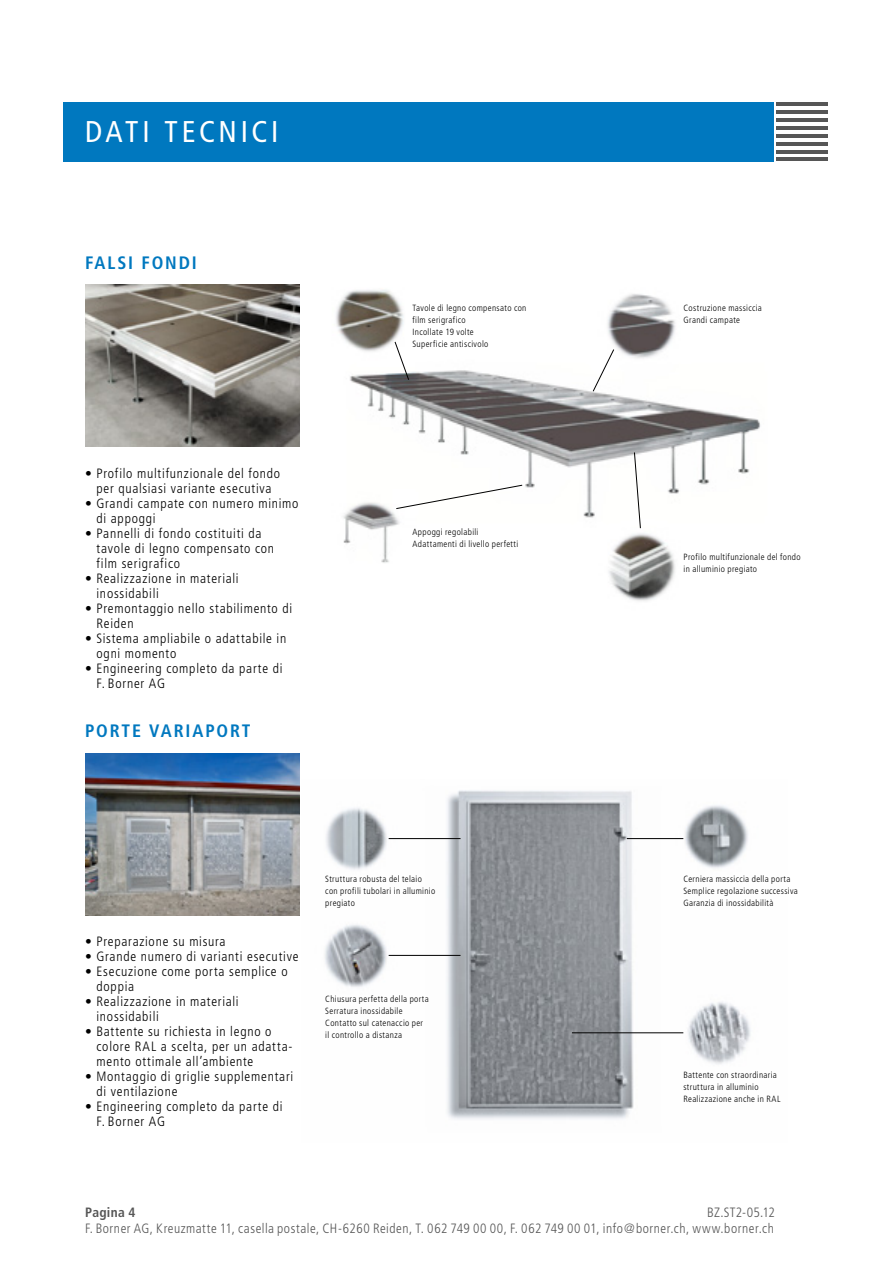
<style>
.page{position:relative;width:893px;height:1263px;background:#fff}
.page>*{position:absolute;margin:0;border:0;box-sizing:border-box;transform-origin:0 0}
.t1{font:condensed 30px "Frutiger";letter-spacing:.115em;color:#fff}
.t2{font:700 condensed 18px "Frutiger";letter-spacing:.105em;color:#0078bf}
.t3{font:300 condensed 13.5px/15px "Frutiger";letter-spacing:.055em;color:#000}
.t4{font:300 condensed 13.5px/16.5px "Frutiger";letter-spacing:.04em;color:#565656;text-align:right}
.t5{font:700 condensed 13.5px "Frutiger";letter-spacing:.02em;color:#565656}
.t6{font:300 condensed 9px/12px "Frutiger";letter-spacing:.04em;color:#000}
</style>
<div class="page">
<div style="left:64px;top:102px;width:710px;height:59px;background:#0078bf"></div>
<hr style="left:776px;top:102px;width:51px;height:4px;background:#565656">
<hr style="left:776px;top:118px;width:51px;height:4px;background:#565656">
<hr style="left:776px;top:134px;width:51px;height:4px;background:#565656">
<hr style="left:776px;top:150px;width:51px;height:3px;background:#565656">
<hr style="left:776px;top:110px;width:51px;height:4px;background:#565656">
<hr style="left:776px;top:126px;width:51px;height:4px;background:#565656">
<hr style="left:776px;top:142px;width:51px;height:4px;background:#565656">
<hr style="left:776px;top:157px;width:51px;height:4px;background:#565656">
<img style="left:336px;top:290px;width:425px;height:311px">
<img style="left:324px;top:790px;width:427px;height:329px">
<img style="left:85px;top:285px;width:215px;height:161px">
<img style="left:85px;top:753px;width:215px;height:162px">
<svg style="left:394px;top:341px;width:15px;height:39px"></svg>
<svg style="left:592px;top:349px;width:23px;height:43px"></svg>
<svg style="left:634px;top:452px;width:7px;height:77px"></svg>
<svg style="left:396px;top:484px;width:127px;height:25px"></svg>
<hr style="left:389px;top:838px;width:71px;height:1px;background:#000">
<hr style="left:389px;top:955px;width:71px;height:1px;background:#000">
<hr style="left:627px;top:838px;width:56px;height:1px;background:#000">
<hr style="left:572px;top:1032px;width:111px;height:1px;background:#000">
<h1 class="t1" style="left:106px;top:114px;width:174px">ATI ECNICI</h1>
<h1 class="t1" style="left:85px;top:115px;width:195px">DATI TECNICI</h1>
<h2 class="t2" style="left:85px;top:252px;width:113px">FALSI FONDI</h2>
<p class="t3" style="left:85px;top:466px;width:197px;text-align:center">• Profilo multifunzionale del fondo per qualsiasi variante esecutiva</p>
<p class="t3" style="left:97px;top:496px;width:203px;text-indent:-11px">• Grandi campate con numero minimo di appoggi</p>
<p class="t3" style="left:97px;top:526px;width:179px;text-indent:-11px">• Pannelli di fondo costituiti da tavole di legno compensato con film serigrafico</p>
<p class="t3" style="left:97px;top:571px;width:144px;text-indent:-11px">• Realizzazione in materiali inossidabili</p>
<p class="t3" style="left:97px;top:601px;width:197px;text-indent:-11px">• Premontaggio nello stabilimento di<br>Reiden</p>
<p class="t3" style="left:97px;top:631px;width:191px;text-indent:-11px">• Sistema ampliabile o adattabile in ogni momento</p>
<p class="t3" style="left:97px;top:661px;width:187px;text-indent:-11px">• Engineering completo da parte di<br>F. Borner AG</p>
<h2 class="t2" style="left:85px;top:720px;width:167px">PORTE VARIAPORT</h2>
<p class="t6" style="left:412px;top:302px;width:115px">Tavole di legno compensato con film serigrafico<br>Incollate 19 volte<br>Superficie antiscivolo</p>
<p class="t6" style="left:412px;top:526px;width:107px">Appoggi regolabili<br>Adattamenti di livello perfetti</p>
<p class="t3" style="left:85px;top:934px;width:142px">• Preparazione su misura</p>
<p class="t3" style="left:85px;top:949px;width:215px">• Grande numero di varianti esecutive</p>
<p class="t3" style="left:97px;top:964px;width:193px;text-indent:-11px">• Esecuzione come porta semplice o doppia</p>
<p class="t3" style="left:97px;top:994px;width:144px;text-indent:-11px">• Realizzazione in materiali inossidabili</p>
<p class="t3" style="left:97px;top:1024px;width:198px;text-indent:-11px">• Battente su richiesta in legno o colore RAL a scelta, per un adatta&shy;mento ottimale all’ambiente</p>
<p class="t3" style="left:97px;top:1069px;width:198px;text-indent:-11px">• Montaggio di griglie supplementari di ventilazione</p>
<p class="t3" style="left:97px;top:1099px;width:187px;text-indent:-11px">• Engineering completo da parte di<br>F. Borner AG</p>
<p class="t6" style="left:325px;top:873px;width:111px">Struttura robusta del telaio con profili tubolari in alluminio pregiato</p>
<p class="t6" style="left:325px;top:993px;width:105px">Chiusura perfetta della porta<br>Serratura inossidabile<br>Contatto sul catenaccio per il controllo a distanza</p>
<p class="t6" style="left:684px;top:302px;width:80px">Costruzione massiccia<br>Grandi campate</p>
<p class="t6" style="left:684px;top:551px;width:119px">Profilo multifunzionale del fondo in alluminio pregiato</p>
<p class="t6" style="left:683px;top:873px;width:116px">Cerniera massiccia della porta<br>Semplice regolazione successiva<br>Garanzia di inossidabilità</p>
<p class="t6" style="left:683px;top:1069px;width:99px">Battente con straordinaria struttura in alluminio<br>Realizzazione anche in RAL</p>
<p class="t5" style="left:85px;top:1204px;width:52px">Pagina 4</p>
<p class="t4" style="left:85px;top:1204px;width:691px">BZ.ST2-05.12<br>F. Borner AG, Kreuzmatte 11, casella postale, CH-6260 Reiden, T. 062 749 00 00, F. 062 749 00 01, info@borner.ch, www.borner.ch</p>
</div>
